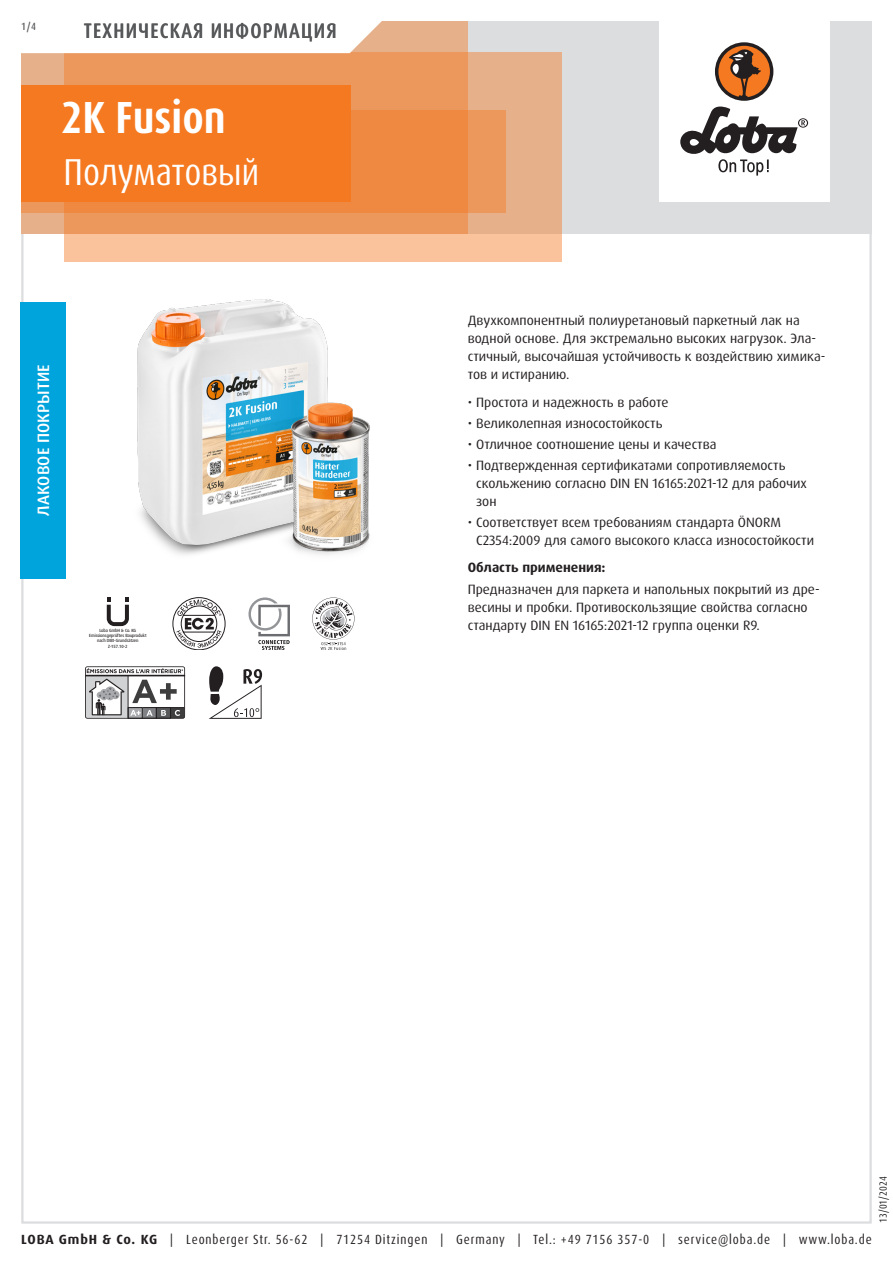
<style>
.page{position:relative;width:893px;height:1263px;background:#fff}
.page>*{position:absolute;margin:0;border:0;box-sizing:border-box;transform-origin:0 0}
.Produktname_weiss{font:700 condensed 45px "Dax Pro";color:#fff}
.Variante_weiss{font:condensed 37.5px "Dax Pro";letter-spacing:-.005em;color:#fff}
.TI{font:500 condensed 21px "Dax Pro";letter-spacing:.06em;color:#57585a}
.Produktart_Versiegelung{font:500 16.5px "Dax Pro";letter-spacing:.01em;color:#fff}
.Text{font:13.5px/18px "Dax Pro";color:#231f20}
.Text_Bold{font:700 13.5px "Dax Pro";color:#231f20}
.t1{font:condensed 13.35px "Dax Pro";letter-spacing:.065em;color:#231f20}
.t2{font:condensed 10.5px "Dax Pro";color:#231f20}
.t3{font:500 condensed 10.5px "Dax Pro";color:#57585a}
.t4{font:500 expanded 4.5px/5.2px "Dax Pro";color:#231f20;text-align:center;scale:.82 1}
.s1{font-weight:700;font-stretch:normal}
</style>
<div class="page">
<svg style="left:107px;top:597px;width:22px;height:29px"></svg>
<svg style="left:173px;top:597px;width:52px;height:53px"></svg>
<svg style="left:248px;top:597px;width:42px;height:53px"></svg>
<svg style="left:312px;top:597px;width:42px;height:53px"></svg>
<svg style="left:85px;top:666px;width:100px;height:53px"></svg>
<svg style="left:209px;top:666px;width:53px;height:53px"></svg>
<img style="left:137px;top:299px;width:233px;height:256px">
<div style="left:20px;top:302px;width:46px;height:276px;background:#00a4dc"></div>
<div style="left:21px;top:21px;width:851px;height:213px;background:#dcdddf"></div>
<div style="left:659px;top:0;width:170px;height:202px;background:#fff"></div>
<svg style="left:680px;top:106px;width:128px;height:70px"></svg>
<div style="left:715px;top:42px;width:58px;height:59px;background:#231f20;border-radius:50%"></div>
<svg style="left:718px;top:45px;width:52px;height:52px"></svg>
<div style="left:64px;top:52px;width:497px;height:209px;background:linear-gradient(to right,#fec79f,#efb992)"></div>
<div style="left:21px;top:111px;width:485px;height:102px;background:#ec975b"></div>
<svg style="left:21px;top:21px;width:447px;height:213px;background:#ec9355"></svg>
<svg style="left:21px;top:21px;width:411px;height:34px;background:#faede4"></svg>
<div style="left:21px;top:85px;width:330px;height:117px;background:#f47921"></div>
<p class="t3" style="left:21px;top:19px;width:16px">1/4</p>
<p class="TI" style="left:84px;top:17px;width:254px">ТЕХНИЧЕСКАЯ ИНФОРМАЦИЯ</p>
<p class="Produktname_weiss" style="left:61px;top:89px;width:166px">2K Fusion</p>
<p class="Variante_weiss" style="left:63px;top:148px;width:198px">Полуматовый</p>
<p class="Produktart_Versiegelung" style="left:33px;top:516px;width:153px;rotate:-90deg">ЛАКОВОЕ ПОКРЫТИЕ</p>
<p class="t4" style="left:89px;top:628px;width:71px">Loba GmbH &amp; Co. KG<br>Emissionsgeprüftes Bauprodukt nach DIBt-Grundsätzen<br>Z-157.10-2</p>
<p class="Text" style="left:468px;top:312px;width:359px">Двухкомпонентный полиуретановый паркетный лак на водной основе. Для экстремально высоких нагрузок. Эла&shy;стичный, высочайшая устойчивость к воздействию химика&shy;тов и истиранию.</p>
<p class="Text" style="left:468px;top:393px;width:202px">• Простота и надежность в работе</p>
<p class="Text" style="left:468px;top:414px;width:196px">• Великолепная износостойкость</p>
<p class="Text" style="left:468px;top:435px;width:250px">• Отличное соотношение цены и качества</p>
<p class="Text" style="left:476px;top:456px;width:332px;text-indent:-9px">• Подтвержденная сертификатами сопротивляемость скольжению согласно DIN EN 16165:2021-12 для рабочих зон</p>
<p class="Text" style="left:476px;top:513px;width:339px;text-indent:-9px">• Соответствует всем требованиям стандарта ÖNORM<br>C2354:2009 для самого высокого класса износостойкости</p>
<p class="Text_Bold" style="left:468px;top:559px;width:139px">Область применения:</p>
<p class="Text" style="left:468px;top:580px;width:353px">Предназначен для паркета и напольных покрытий из дре&shy;весины и пробки. Противоскользящие свойства согласно стандарту DIN EN 16165:2021-12 группа оценки R9.</p>
<p class="t2" style="left:876px;top:1222px;width:48px;rotate:-90deg">13/01/2024</p>
<p class="t1" style="left:21px;top:1230px;width:852px"><span class="s1">LOBA GmbH &amp; Co. KG</span> | Leonberger Str. 56-62 | 71254 Ditzingen | Germany | Tel.: +49 7156 357-0 | service@loba.de | www.loba.de</p>
</div>
